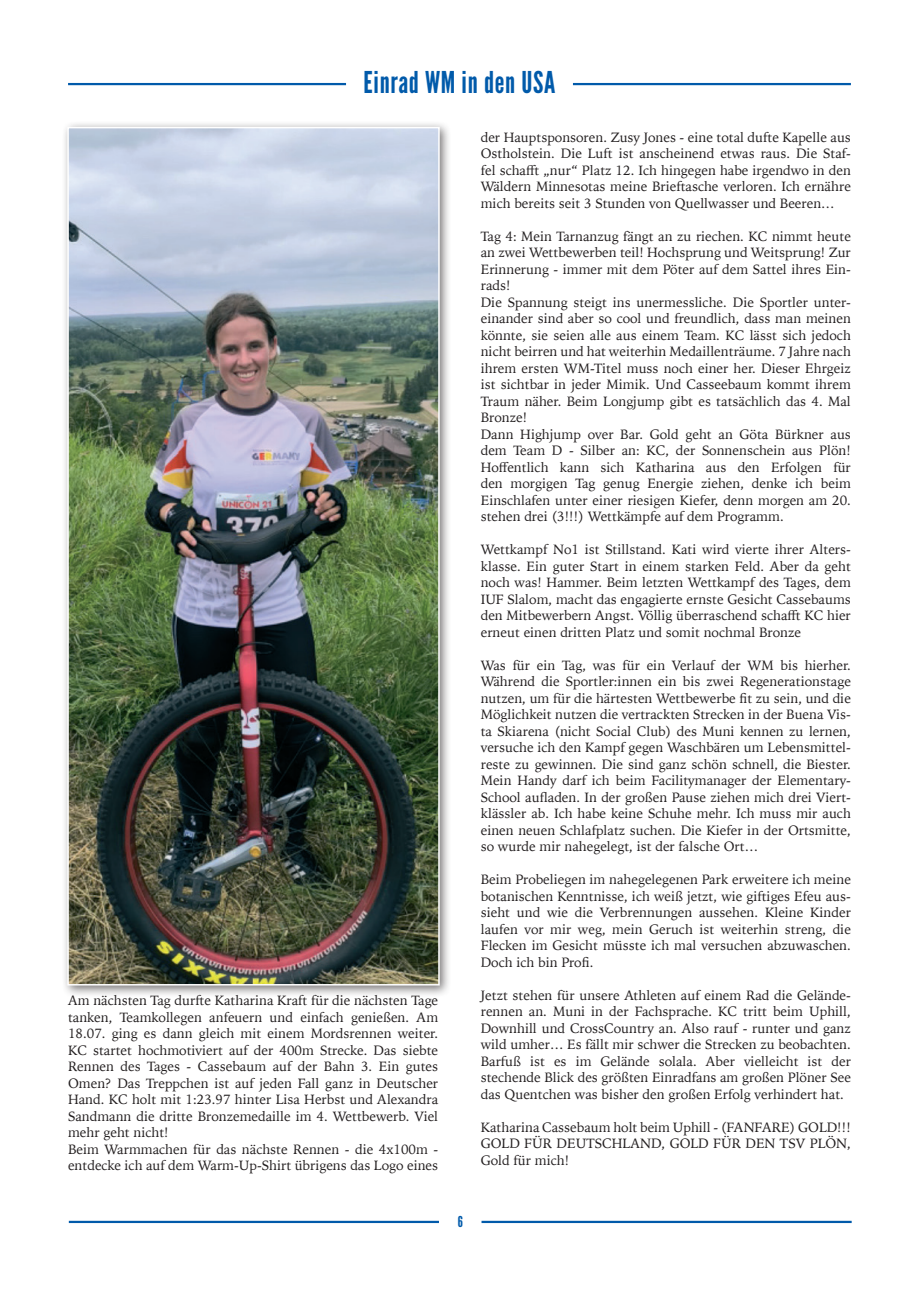
<style>
.page{position:relative;width:919px;height:1289px;background:#fff}
.page>*{position:absolute;margin:0;border:0;box-sizing:border-box;transform-origin:0 0}
.t1{font:30px "League Gothic";letter-spacing:.025em;color:#015aaa}
.t2{font:15px "League Gothic";color:#015aaa}
.t3{font:13.5px/16.5px "Iowan Old Style";color:#231f20;text-align:justify}
</style>
<div class="page">
<hr style="left:69px;top:1220px;width:370px;height:2px;background:#015aaa">
<hr style="left:481px;top:1220px;width:370px;height:2px;background:#015aaa">
<hr style="left:68px;top:83px;width:278px;height:2px;background:#015aaa">
<hr style="left:573px;top:83px;width:277px;height:2px;background:#015aaa">
<div style="left:61px;top:121px;width:391px;height:876px;background:#231f20;opacity:.6"></div>
<img style="left:70px;top:130px;width:366px;height:852px">
<div style="left:67px;top:127px;width:372px;height:858px;border:2px solid #fff"></div>
<h1 class="t1" style="left:363px;top:64px;width:193px">Einrad WM in den USA</h1>
<p class="t3" style="left:68px;top:991px;width:371px;text-align:left">Am nächsten Tag durfte Katharina Kraft für die nächsten Tage tanken, Teamkollegen anfeuern und einfach genießen. Am 18.07. ging es dann gleich mit einem Mordsrennen weiter.<br>KC startet hochmotiviert auf der 400m Strecke. Das siebte Rennen des Tages - Cassebaum auf der Bahn 3. Ein gutes Omen? Das Treppchen ist auf jeden Fall ganz in Deutscher Hand. KC holt mit 1:23.97 hinter Lisa Herbst und Alexandra Sandmann die dritte Bronzemedaille im 4. Wettbewerb. Viel mehr geht nicht!<br>Beim Warmmachen für das nächste Rennen - die 4x100m - entdecke ich auf dem Warm-Up-Shirt übrigens das Logo eines</p>
<p class="t3" style="left:480px;top:128px;width:371px">der Hauptsponsoren. Zusy Jones - eine total dufte Kapelle aus Ostholstein. Die Luft ist anscheinend etwas raus. Die Staf&shy;fel schafft „nur“ Platz 12. Ich hingegen habe irgendwo in den Wäldern Minnesotas meine Brieftasche verloren. Ich ernähre mich bereits seit 3 Stunden von Quellwasser und Beeren…</p>
<p class="t3" style="left:480px;top:227px;width:371px;text-align:left">Tag 4: Mein Tarnanzug fängt an zu riechen. KC nimmt heute an zwei Wettbewerben teil! Hochsprung und Weitsprung! Zur Erinnerung - immer mit dem Pöter auf dem Sattel ihres Ein&shy;rads!<br>Die Spannung steigt ins unermessliche. Die Sportler unter&shy;einander sind aber so cool und freundlich, dass man meinen könnte, sie seien alle aus einem Team. KC lässt sich jedoch nicht beirren und hat weiterhin Medaillenträume. 7 Jahre nach ihrem ersten WM-Titel muss noch einer her. Dieser Ehrgeiz ist sichtbar in jeder Mimik. Und Casseebaum kommt ihrem Traum näher. Beim Longjump gibt es tatsächlich das 4. Mal Bronze!<br>Dann Highjump over Bar. Gold geht an Göta Bürkner aus dem Team D - Silber an: KC, der Sonnenschein aus Plön!<br>Hoffentlich kann sich Katharina aus den Erfolgen für den morgigen Tag genug Energie ziehen, denke ich beim Einschlafen unter einer riesigen Kiefer, denn morgen am 20. stehen drei (3!!!) Wettkämpfe auf dem Programm.</p>
<p class="t3" style="left:480px;top:540px;width:371px">Wettkampf No1 ist Stillstand. Kati wird vierte ihrer Alters&shy;klasse. Ein guter Start in einem starken Feld. Aber da geht noch was! Hammer. Beim letzten Wettkampf des Tages, dem IUF Slalom, macht das engagierte ernste Gesicht Cassebaums den Mitbewerbern Angst. Völlig überraschend schafft KC hier erneut einen dritten Platz und somit nochmal Bronze</p>
<p class="t3" style="left:480px;top:656px;width:371px">Was für ein Tag, was für ein Verlauf der WM bis hierher.<br>Während die Sportler:innen ein bis zwei Regenerationstage nutzen, um für die härtesten Wettbewerbe fit zu sein, und die Möglichkeit nutzen die vertrackten Strecken in der Buena Vis&shy;ta Skiarena (nicht Social Club) des Muni kennen zu lernen, versuche ich den Kampf gegen Waschbären um Lebensmittel&shy;reste zu gewinnen. Die sind ganz schön schnell, die Biester.<br>Mein Handy darf ich beim Facilitymanager der Elementary-School aufladen. In der großen Pause ziehen mich drei Viert&shy;klässler ab. Ich habe keine Schuhe mehr. Ich muss mir auch einen neuen Schlafplatz suchen. Die Kiefer in der Ortsmitte, so wurde mir nahegelegt, ist der falsche Ort…</p>
<p class="t3" style="left:480px;top:870px;width:371px">Beim Probeliegen im nahegelegenen Park erweitere ich meine botanischen Kenntnisse, ich weiß jetzt, wie giftiges Efeu aus&shy;sieht und wie die Verbrennungen aussehen. Kleine Kinder laufen vor mir weg, mein Geruch ist weiterhin streng, die Flecken im Gesicht müsste ich mal versuchen abzuwaschen.<br>Doch ich bin Profi.</p>
<p class="t3" style="left:480px;top:986px;width:371px">Jetzt stehen für unsere Athleten auf einem Rad die Gelände&shy;rennen an. Muni in der Fachsprache. KC tritt beim Uphill, Downhill und CrossCountry an. Also rauf - runter und ganz wild umher… Es fällt mir schwer die Strecken zu beobachten.<br>Barfuß ist es im Gelände solala. Aber vielleicht ist der stechende Blick des größten Einradfans am großen Plöner See das Quentchen was bisher den großen Erfolg verhindert hat.</p>
<p class="t3" style="left:480px;top:1118px;width:371px">Katharina Cassebaum holt beim Uphill - (FANFARE) GOLD!!!<br>GOLD FÜR DEUTSCHLAND, GOLD FÜR DEN TSV PLÖN, Gold für mich!</p>
<p class="t2" style="left:457px;top:1212px;width:7px">6</p>
</div>
